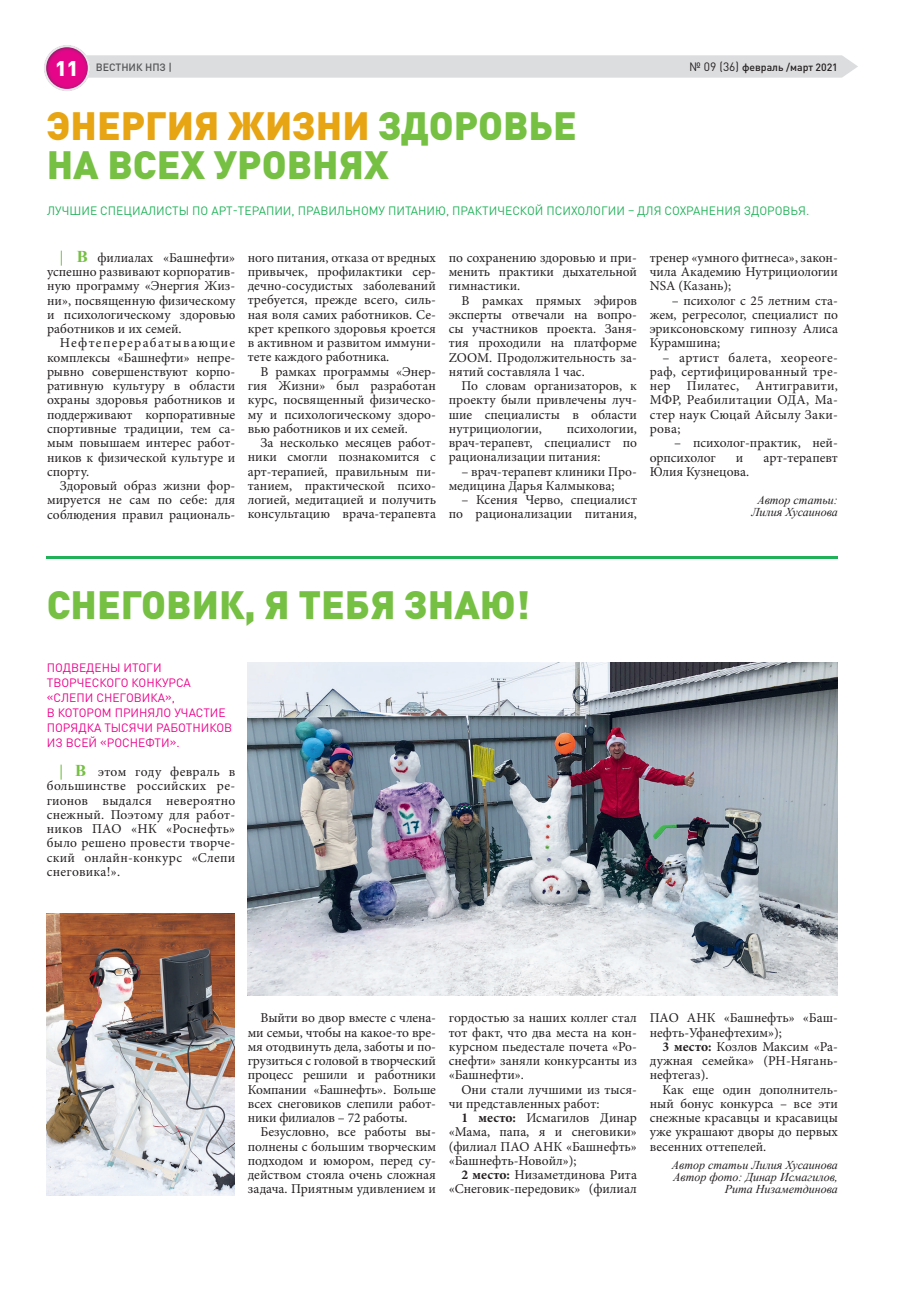
<style>
.page{position:relative;width:906px;height:1289px;background:#fff}
.page>*{position:absolute;margin:0;border:0;box-sizing:border-box;transform-origin:0 0}
.t1{font:900 39px/39px "DIN Pro";color:#76c043}
.t2{font:13.5px/14.2px "Minion Pro";color:#231f20;text-align:justify}
.t3{font:12px/15px "DIN Pro";color:#ed028c}
.t4{font:12px "DIN Pro";color:#21b259}
.t5{font:italic 12px/12px "Times New Roman";color:#231f20;text-align:center}
.t6{font:500 10.5px "DIN Pro";color:#231f20}
.t7{font:500 10.5px "DIN Pro";color:#545557}
.s1{font-weight:900;font-size:21px;color:#fff}
.s2{font-weight:400;font-size:12px}
.s3{color:#e7a413}
.s4{font-family:"Times New Roman";font-weight:700;font-size:16.5px;color:#76c043}
.s5{font-weight:700}
</style>
<div class="page">
<svg style="left:44px;top:45px;width:814px;height:46px"></svg>
<hr style="left:47px;top:556px;width:791px;height:2px;background:#21b259">
<img style="left:248px;top:662px;width:590px;height:333px">
<img style="left:47px;top:913px;width:188px;height:282px">
<p class="t7" style="left:55px;top:60px;width:118px"><span class="s1">11</span> ВЕСТНИК НПЗ |</p>
<p class="t6" style="left:689px;top:60px;width:150px"><span class="s2">№ 09 (36)</span> февраль /март 2021</p>
<h1 class="t1" style="left:47px;top:105px;width:531px"><span class="s3">ЭНЕРГИЯ ЖИЗНИ</span> ЗДОРОВЬЕ<br>НА ВСЕХ УРОВНЯХ</h1>
<p class="t4" style="left:47px;top:203px;width:763px">ЛУЧШИЕ СПЕЦИАЛИСТЫ ПО АРТ-ТЕРАПИИ, ПРАВИЛЬНОМУ ПИТАНИЮ, ПРАКТИЧЕСКОЙ ПСИХОЛОГИИ – ДЛЯ СОХРАНЕНИЯ ЗДОРОВЬЯ.</p>
<p class="t2" style="left:47px;top:250px;width:190px;text-indent:13px"><span class="s4">| В</span> филиалах «Башнефти» успешно развивают корпоратив&shy;ную программу «Энергия Жиз&shy;ни», посвященную физическому и психологическому здоровью работников и их семей.</p>
<p class="t2" style="left:47px;top:336px;width:190px;text-indent:13px">Нефтеперерабатывающие комплексы «Башнефти» непре&shy;рывно совершенствуют корпо&shy;ративную культуру в области охраны здоровья работников и поддерживают корпоративные спортивные традиции, тем са&shy;мым повышаем интерес работ&shy;ников к физической культуре и спорту.</p>
<p class="t2" style="left:47px;top:478px;width:190px;text-indent:13px">Здоровый образ жизни фор&shy;мируется не сам по себе: для соблюдения правил рациональ-</p>
<p class="t2" style="left:248px;top:250px;width:190px">ного питания, отказа от вредных привычек, профилактики сер&shy;дечно-сосудистых заболеваний требуется, прежде всего, силь&shy;ная воля самих работников. Се&shy;крет крепкого здоровья кроется в активном и развитом иммуни&shy;тете каждого работника.</p>
<p class="t2" style="left:248px;top:364px;width:190px;text-indent:13px">В рамках программы «Энер&shy;гия Жизни» был разработан курс, посвященный физическо&shy;му и психологическому здоро&shy;вью работников и их семей.</p>
<p class="t2" style="left:248px;top:435px;width:190px;text-indent:13px">За несколько месяцев работ&shy;ники смогли познакомится с арт-терапией, правильным пи&shy;танием, практической психо&shy;логией, медитацией и получить консультацию врача-терапевта</p>
<p class="t2" style="left:449px;top:250px;width:190px">по сохранению здоровью и при&shy;менить практики дыхательной гимнастики.</p>
<p class="t2" style="left:449px;top:293px;width:190px;text-indent:13px">В рамках прямых эфиров эксперты отвечали на вопро&shy;сы участников проекта. Заня&shy;тия проходили на платформе ZOOM. Продолжительность за&shy;нятий составляла 1 час.</p>
<p class="t2" style="left:449px;top:379px;width:190px;text-indent:13px">По словам организаторов, к проекту были привлечены луч&shy;шие специалисты в области нутрициологии,</p>
<p class="t2" style="left:449px;top:421px;width:190px;text-indent:118px">психологии, врач-терапевт, специалист по рационализации питания:</p>
<p class="t2" style="left:449px;top:464px;width:190px;text-indent:13px">– врач-терапевт клиники Про&shy;медицина Дарья Калмыкова;</p>
<p class="t2" style="left:449px;top:493px;width:190px;text-align:right">– Ксения Черво, специалист по рационализации питания,</p>
<p class="t2" style="left:649px;top:250px;width:190px">тренер «умного фитнеса», закон&shy;чила Академию Нутрициологии NSA (Казань);</p>
<p class="t2" style="left:649px;top:293px;width:190px;text-indent:22px">– психолог с 25 летним ста&shy;жем, регресолог, специалист по эриксоновскому гипнозу Алиса Курамшина;</p>
<p class="t2" style="left:649px;top:350px;width:190px;text-indent:13px">– артист балета, хеореоге&shy;раф, сертифицированный тре&shy;нер Пилатес, Антигравити, МФР, Реабилитации ОДА, Ма&shy;стер наук Сюцай Айсылу Заки&shy;рова;</p>
<p class="t2" style="left:649px;top:436px;width:190px;text-indent:25px">– психолог-практик, ней&shy;орпсихолог</p>
<p class="t2" style="left:736px;top:450px;width:9px">и</p>
<p class="t2" style="left:763px;top:450px;width:76px">арт-терапевт</p>
<p class="t2" style="left:649px;top:464px;width:101px">Юлия Кузнецова.</p>
<p class="t5" style="left:751px;top:493px;width:88px">Автор статьи:<br>Лилия Хусаинова</p>
<h1 class="t1" style="left:47px;top:584px;width:485px">СНЕГОВИК, Я ТЕБЯ ЗНАЮ!</h1>
<p class="t3" style="left:47px;top:659px;width:187px">ПОДВЕДЕНЫ ИТОГИ<br>ТВОРЧЕСКОГО КОНКУРСА «СЛЕПИ СНЕГОВИКА»,<br>В КОТОРОМ ПРИНЯЛО УЧАСТИЕ<br>ПОРЯДКА ТЫСЯЧИ РАБОТНИКОВ<br>ИЗ ВСЕЙ «РОСНЕФТИ».</p>
<p class="t2" style="left:47px;top:764px;width:190px;text-indent:13px"><span class="s4">| В</span> этом году февраль в большинстве российских ре&shy;гионов выдался невероятно снежный. Поэтому для работ&shy;ников ПАО «НК «Роснефть» было решено провести творче&shy;ский онлайн-конкурс «Слепи снеговика!».</p>
<p class="t2" style="left:248px;top:1010px;width:190px;text-indent:13px">Выйти во двор вместе с члена&shy;ми семьи, чтобы на какое-то вре&shy;мя отодвинуть дела, заботы и по&shy;грузиться с головой в творческий процесс решили и работники Компании «Башнефть». Больше всех снеговиков слепили работ&shy;ники филиалов – 72 работы.</p>
<p class="t2" style="left:248px;top:1124px;width:190px;text-indent:13px">Безусловно, все работы вы&shy;полнены с большим творческим подходом и юмором, перед су&shy;действом стояла очень сложная задача. Приятным удивлением и</p>
<p class="t2" style="left:449px;top:1010px;width:190px">гордостью за наших коллег стал тот факт, что два места на кон&shy;курсном пьедестале почета «Ро&shy;снефти» заняли конкурсанты из «Башнефти».</p>
<p class="t2" style="left:449px;top:1082px;width:190px;text-indent:13px">Они стали лучшими из тыся&shy;чи представленных работ:</p>
<p class="t2" style="left:449px;top:1110px;width:190px;text-indent:13px"><span class="s5">1 место:</span> Исмагилов Динар «Мама, папа, я и снеговики» (филиал ПАО АНК «Башнефть» «Башнефть-Новойл»);</p>
<p class="t2" style="left:449px;top:1167px;width:190px;text-align:right"><span class="s5">2 место:</span> Низаметдинова Рита «Снеговик-передовик» (филиал</p>
<p class="t2" style="left:649px;top:1010px;width:190px">ПАО АНК «Башнефть» «Баш&shy;нефть-Уфанефтехим»);</p>
<p class="t2" style="left:649px;top:1039px;width:190px;text-indent:13px"><span class="s5">3 место:</span> Козлов Максим «Ра&shy;дужная семейка» (РН-Нягань&shy;нефтегаз).</p>
<p class="t2" style="left:649px;top:1082px;width:190px;text-indent:13px">Как еще один дополнитель&shy;ный бонус конкурса – все эти снежные красавцы и красавицы уже украшают дворы до первых весенних оттепелей.</p>
<p class="t5" style="left:672px;top:1158px;width:167px;text-align:right">Автор статьи Лилия Хусаинова<br>Автор фото: Динар Исмагилов,<br>Рита Низаметдинова</p>
</div>
